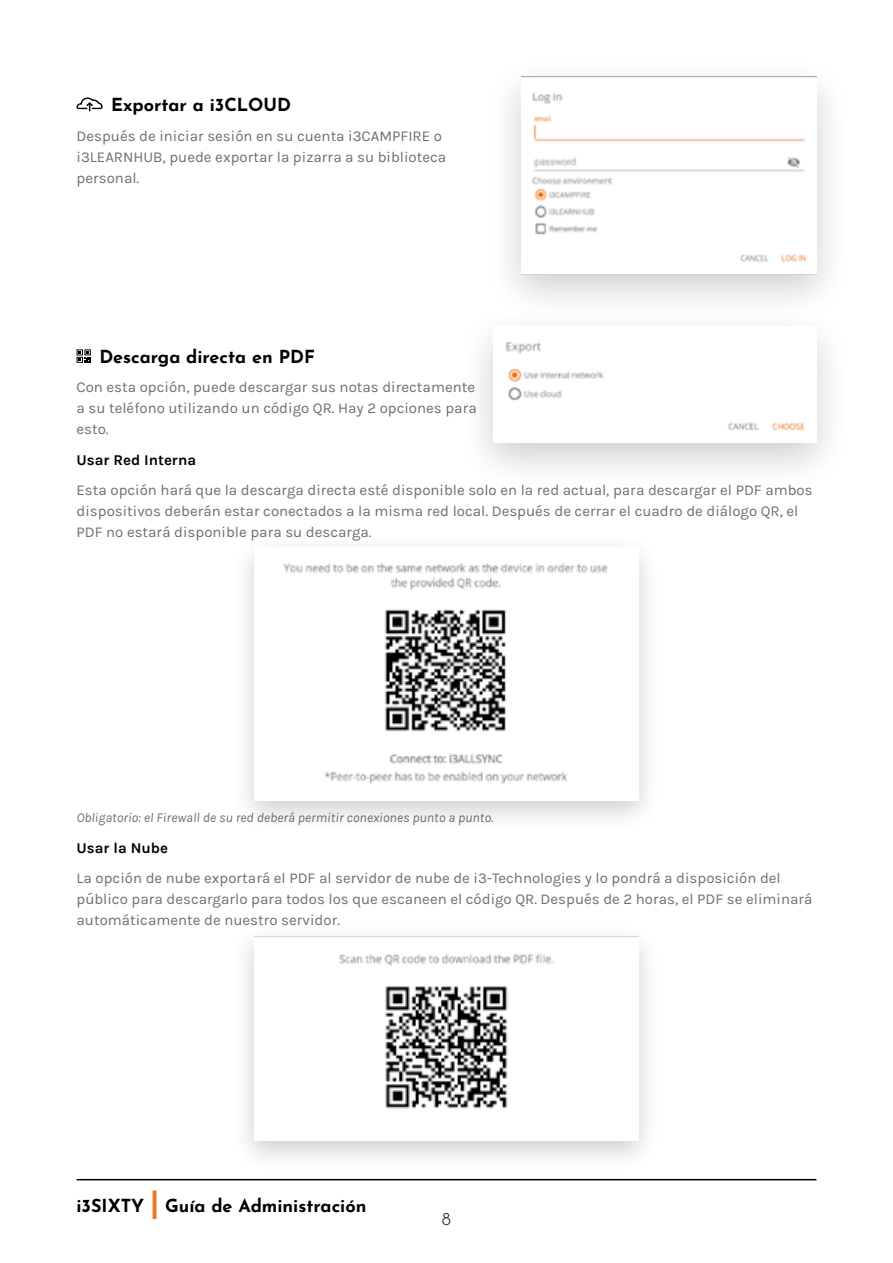
<style>
.page{position:relative;width:893px;height:1263px;background:#fff}
.page>*{position:absolute;margin:0;border:0;box-sizing:border-box;transform-origin:0 0}
.Header_Style_5{font:700 18px "Josefin Sans";color:#000}
.t1{font:300 18px "Josefin Sans";color:#000}
.Paragraph_Style_1{font:15px/21px "Karla";color:#6d6e71}
.Header_Style_6{font:700 15px "Karla";color:#000}
.Paragraph_Style_2{font:italic 13.5px "Karla";color:#6d6e71}
.s1{font-size:30px;color:#f47521}
</style>
<div class="page">
<hr style="left:77px;top:1179px;width:739px;height:1px;background:#000">
<svg style="left:77px;top:97px;width:26px;height:14px"></svg>
<svg style="left:77px;top:349px;width:14px;height:14px"></svg>
<div style="left:458px;top:305px;width:393px;height:186px;background:#000;opacity:.2"></div>
<img style="left:493px;top:326px;width:323px;height:117px">
<div style="left:486px;top:55px;width:365px;height:267px;background:#000;opacity:.2"></div>
<img style="left:521px;top:77px;width:295px;height:197px">
<div style="left:232px;top:533px;width:430px;height:300px;background:#000;opacity:.2"></div>
<img style="left:255px;top:548px;width:383px;height:252px">
<div style="left:230px;top:921px;width:432px;height:252px;background:#000;opacity:.2"></div>
<img style="left:254px;top:936px;width:385px;height:204px">
<p class="Header_Style_5" style="left:111px;top:89px;width:181px">Exportar a i3CLOUD</p>
<p class="Paragraph_Style_1" style="left:77px;top:125px;width:371px">Después de iniciar sesión en su cuenta i3CAMPFIRE o i3LEARNHUB, puede exportar la pizarra a su biblioteca personal.</p>
<p class="Header_Style_5" style="left:99px;top:340px;width:217px">Descarga directa en PDF</p>
<p class="Paragraph_Style_1" style="left:77px;top:377px;width:402px;text-align:justify">Con esta opción, puede descargar sus notas directamente a su teléfono utilizando un código QR. Hay 2 opciones para esto.</p>
<p class="Header_Style_6" style="left:77px;top:451px;width:121px">Usar Red Interna</p>
<p class="Paragraph_Style_1" style="left:77px;top:479px;width:738px">Esta opción hará que la descarga directa esté disponible solo en la red actual, para descargar el PDF ambos dispositivos deberán estar conectados a la misma red local. Después de cerrar el cuadro de diálogo QR, el<br>PDF no estará disponible para su descarga.</p>
<p class="Paragraph_Style_2" style="left:77px;top:810px;width:418px">Obligatorio: el Firewall de su red deberá permitir conexiones punto a punto.</p>
<p class="Header_Style_6" style="left:77px;top:839px;width:93px">Usar la Nube</p>
<p class="Paragraph_Style_1" style="left:77px;top:867px;width:737px">La opción de nube exportará el PDF al servidor de nube de i3-Technologies y lo pondrá a disposición del público para descargarlo para todos los que escaneen el código QR. Después de 2 horas, el PDF se eliminará automáticamente de nuestro servidor.</p>
<p class="Header_Style_5" style="left:77px;top:1189px;width:291px">i3SIXTY <span class="s1">|</span> Guía de Administración</p>
<p class="t1" style="left:442px;top:1204px;width:11px">8</p>
</div>
